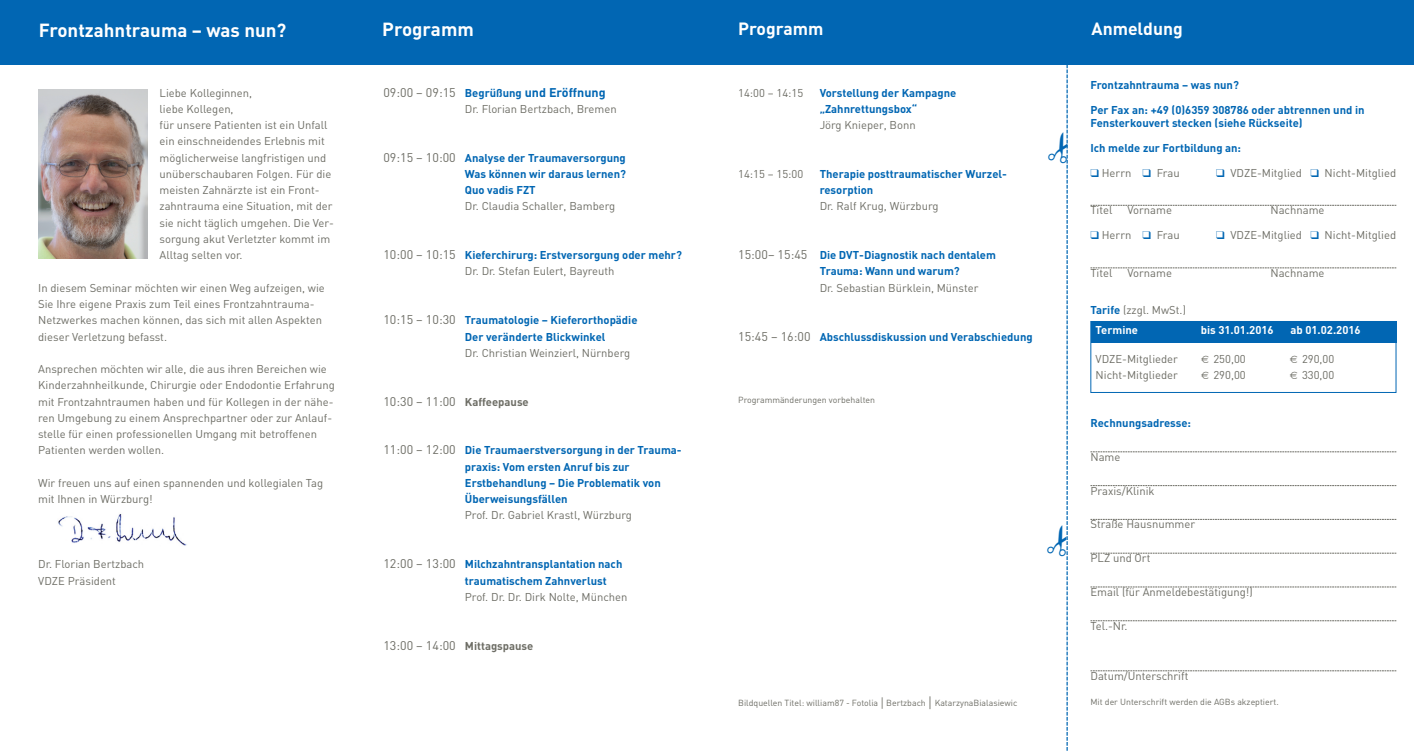
<style>
.page{position:relative;width:1414px;height:752px;background:#fff}
.page>*{position:absolute;margin:0;border:0;box-sizing:border-box;transform-origin:0 0}
.t1{font:700 18.75px "DIN";color:#fff}
.t2{font:700 17.5px "DIN";color:#fff}
.t3{font:700 12.5px "DIN";color:#0166b3}
.t4{font:12.5px "DIN";color:#6d6d65}
.t5{font:11.25px/16.2px "DIN";color:#6d6d65}
.t6{font:700 11.25px/16.2px "DIN";color:#0166b3}
.t7{font:700 11.25px "DIN";color:#fff}
.t8{font:700 11.25px "DIN";color:#6d6d65}
.t9{font:8.75px "DIN";color:#6d6d65}
.s1{font-weight:400;color:#6d6d65}
.s2{font-size:11.25px}
.s3{font-weight:400;font-size:12.5px;color:#6d6d65}
.s4{font-weight:700;font-size:11.25px}
.s5{font-weight:400;font-size:12.5px}
.s6{font-family:"Novel Sans Pro";font-size:11.25px}
.s7{font-family:"Novel Sans Pro";font-size:12.5px}
.s8{color:#0166b3}
.s9{font-weight:700;color:#0166b3}
</style>
<div class="page">
<div style="left:1091px;top:321px;width:305px;height:21px;background:#0166b3"></div>
<div style="left:0;top:0;width:1414px;height:64px;background:#0166b3"></div>
<img style="left:58px;top:514px;width:129px;height:32px">
<img style="left:38px;top:89px;width:109px;height:169px">
<svg style="left:1090px;top:205px;width:306px;height:1px"></svg>
<svg style="left:1090px;top:267px;width:306px;height:1px"></svg>
<svg style="left:1090px;top:451px;width:306px;height:1px"></svg>
<svg style="left:1090px;top:485px;width:306px;height:1px"></svg>
<svg style="left:1090px;top:519px;width:306px;height:1px"></svg>
<svg style="left:1090px;top:552px;width:306px;height:1px"></svg>
<svg style="left:1090px;top:586px;width:306px;height:1px"></svg>
<svg style="left:1090px;top:620px;width:306px;height:1px"></svg>
<svg style="left:1090px;top:670px;width:306px;height:1px"></svg>
<svg style="left:1047px;top:64px;width:24px;height:686px"></svg>
<h1 class="t1" style="left:39px;top:20px;width:249px">Frontzahntrauma – was nun?</h1>
<h1 class="t1" style="left:382px;top:18px;width:93px">Programm</h1>
<h2 class="t2" style="left:738px;top:19px;width:87px">Programm</h2>
<h2 class="t2" style="left:1091px;top:19px;width:93px">Anmeldung</h2>
<p class="t5" style="left:160px;top:84px;width:176px">Liebe Kolleginnen,<br>liebe Kollegen,<br>für unsere Patienten ist ein Unfall ein einschneidendes Erlebnis mit möglicherweise langfristigen und unüberschaubaren Folgen. Für die meisten Zahnärzte ist ein Front&shy;zahntrauma eine Situation, mit der sie nicht täglich umgehen. Die Ver&shy;sorgung akut Verletzter kommt im<br>Alltag selten vor.</p>
<p class="t5" style="left:38px;top:279px;width:288px">In diesem Seminar möchten wir einen Weg aufzeigen, wie Sie Ihre eigene Praxis zum Teil eines Frontzahntrauma-Netzwerkes machen können, das sich mit allen Aspekten dieser Verletzung befasst.</p>
<p class="t5" style="left:38px;top:361px;width:298px">Ansprechen möchten wir alle, die aus ihren Bereichen wie Kinderzahnheilkunde, Chirurgie oder Endodontie Erfahrung mit Frontzahntraumen haben und für Kollegen in der nähe&shy;ren Umgebung zu einem Ansprechpartner oder zur Anlauf&shy;stelle für einen professionellen Umgang mit betroffenen Patienten werden wollen.</p>
<p class="t5" style="left:38px;top:474px;width:286px">Wir freuen uns auf einen spannenden und kollegialen Tag mit Ihnen in Würzburg!</p>
<p class="t5" style="left:38px;top:556px;width:108px">Dr. Florian Bertzbach<br>VDZE Präsident</p>
<p class="t3" style="left:383px;top:85px;width:224px"><span class="s1">09:00 – 09:15</span> <span class="s2">Begrüßung</span> und Eröffnung</p>
<p class="t5" style="left:465px;top:101px;width:153px">Dr. Florian Bertzbach, Bremen</p>
<p class="t6" style="left:465px;top:149px;width:163px;text-align:justify;text-indent:-81px"><span class="s3">09:15 – 10:00</span> Analyse der Traumaversorgung Was können wir daraus lernen?<br>Quo vadis FZT</p>
<p class="t5" style="left:465px;top:198px;width:152px">Dr. Claudia Schaller, Bamberg</p>
<p class="t6" style="left:465px;top:247px;width:219px;text-indent:-81px"><span class="s3">10:00 – 10:15</span> Kieferchirurg: Erstversorgung oder mehr?<br><span class="s1">Dr. Dr. Stefan Eulert, Bayreuth</span></p>
<p class="t6" style="left:465px;top:312px;width:174px;text-indent:-81px"><span class="s3">10:15 – 10:30</span> Traumatologie – Kieferorthopädie<br>Der veränderte Blickwinkel</p>
<p class="t5" style="left:465px;top:344px;width:167px">Dr. Christian Weinzierl, Nürnberg</p>
<p class="t4" style="left:383px;top:394px;width:147px">10:30 – 11:00 <span class="s4">Kaffeepause</span></p>
<p class="t6" style="left:465px;top:442px;width:218px;text-indent:-81px"><span class="s3">11:00 – 12:00</span> Die Traumaerstversorgung in der Trauma&shy;praxis: Vom ersten Anruf bis zur Erstbehandlung – Die Problematik von Überweisungsfällen</p>
<p class="t5" style="left:465px;top:507px;width:168px">Prof. Dr. Gabriel Krastl, Würzburg</p>
<p class="t6" style="left:465px;top:556px;width:159px;text-indent:-81px"><span class="s3">12:00 – 13:00</span> Milchzahntransplantation nach traumatischem Zahnverlust</p>
<p class="t5" style="left:465px;top:588px;width:164px">Prof. Dr. Dr. Dirk Nolte, München</p>
<p class="t8" style="left:383px;top:638px;width:152px"><span class="s5">13:00 – 14:00</span> Mittagspause</p>
<p class="t5" style="left:738px;top:84px;width:67px">14:00 – 14:15</p>
<p class="t6" style="left:820px;top:84px;width:138px">Vorstellung der Kampagne „Zahnrettungsbox“</p>
<p class="t5" style="left:820px;top:117px;width:98px">Jörg Knieper, Bonn</p>
<p class="t5" style="left:738px;top:166px;width:67px">14:15 – 15:00</p>
<p class="t6" style="left:820px;top:166px;width:189px">Therapie posttraumatischer Wurzel&shy;resorption</p>
<p class="t5" style="left:820px;top:198px;width:120px">Dr. Ralf Krug, Würzburg</p>
<p class="t6" style="left:820px;top:247px;width:178px;text-indent:-81px"><span class="s3">15:00– 15:45</span> Die DVT-Diagnostik nach dentalem<br>Trauma: Wann und warum?</p>
<p class="t5" style="left:820px;top:279px;width:160px">Dr. Sebastian Bürklein, Münster</p>
<p class="t6" style="left:738px;top:328px;width:296px"><span class="s3">15:45 – 16:00</span> Abschlussdiskussion und Verabschiedung</p>
<p class="t9" style="left:738px;top:395px;width:138px">Programmänderungen vorbehalten</p>
<p class="t9" style="left:738px;top:697px;width:281px">Bildquellen Titel: william87 - Fotolia <span class="s6">|</span> Bertzbach <span class="s7">|</span> KatarzynaBialasiewic</p>
<p class="t6" style="left:1090px;top:77px;width:150px">Frontzahntrauma – was nun?</p>
<p class="t6" style="left:1090px;top:104px;width:276px;line-height:12.5px">Per Fax an: +49 (0)6359 308786 oder abtrennen und in<br>Fensterkouvert stecken (siehe Rückseite)</p>
<p class="t6" style="left:1090px;top:140px;width:152px">Ich melde zur Fortbildung an:</p>
<p class="t5" style="left:1090px;top:165px;width:91px"><span class="s8">❑</span> Herrn <span class="s8">❑</span> Frau</p>
<p class="t5" style="left:1216px;top:165px;width:181px"><span class="s8">❑</span> VDZE-Mitglied <span class="s8">❑</span> Nicht-Mitglied</p>
<p class="t5" style="left:1090px;top:202px;width:23px">Titel</p>
<p class="t5" style="left:1127px;top:202px;width:46px">Vorname</p>
<p class="t5" style="left:1270px;top:202px;width:56px">Nachname</p>
<p class="t5" style="left:1090px;top:227px;width:91px"><span class="s8">❑</span> Herrn <span class="s8">❑</span> Frau</p>
<p class="t5" style="left:1216px;top:227px;width:181px"><span class="s8">❑</span> VDZE-Mitglied <span class="s8">❑</span> Nicht-Mitglied</p>
<p class="t5" style="left:1090px;top:265px;width:23px">Titel</p>
<p class="t5" style="left:1127px;top:265px;width:46px">Vorname</p>
<p class="t5" style="left:1270px;top:265px;width:56px">Nachname</p>
<p class="t5" style="left:1090px;top:302px;width:97px"><span class="s9">Tarife</span> (zzgl. MwSt.)</p>
<p class="t7" style="left:1095px;top:323px;width:44px">Termine</p>
<p class="t7" style="left:1201px;top:323px;width:74px">bis 31.01.2016</p>
<p class="t7" style="left:1290px;top:323px;width:72px">ab 01.02.2016</p>
<p class="t5" style="left:1095px;top:350px;width:84px">VDZE-Mitglieder</p>
<p class="t5" style="left:1213px;top:350px;width:34px">250,00</p>
<p class="t5" style="left:1302px;top:350px;width:34px">290,00</p>
<p class="t5" style="left:1095px;top:366px;width:84px">Nicht-Mitglieder</p>
<p class="t5" style="left:1213px;top:366px;width:34px">290,00</p>
<p class="t5" style="left:1302px;top:366px;width:34px">330,00</p>
<p class="t6" style="left:1090px;top:415px;width:102px">Rechnungsadresse:</p>
<p class="t5" style="left:1090px;top:448px;width:32px">Name</p>
<p class="t5" style="left:1090px;top:482px;width:66px">Praxis/Klinik</p>
<p class="t5" style="left:1090px;top:516px;width:106px">Straße Hausnummer</p>
<p class="t5" style="left:1090px;top:550px;width:61px">PLZ und Ort</p>
<p class="t5" style="left:1090px;top:583px;width:164px">Email (für Anmeldebestätigung!)</p>
<p class="t5" style="left:1090px;top:617px;width:39px">Tel.-Nr.</p>
<p class="t5" style="left:1090px;top:667px;width:99px">Datum/Unterschrift</p>
<p class="t9" style="left:1090px;top:696px;width:190px">Mit der Unterschrift werden die AGBs akzeptiert.</p>
</div>
